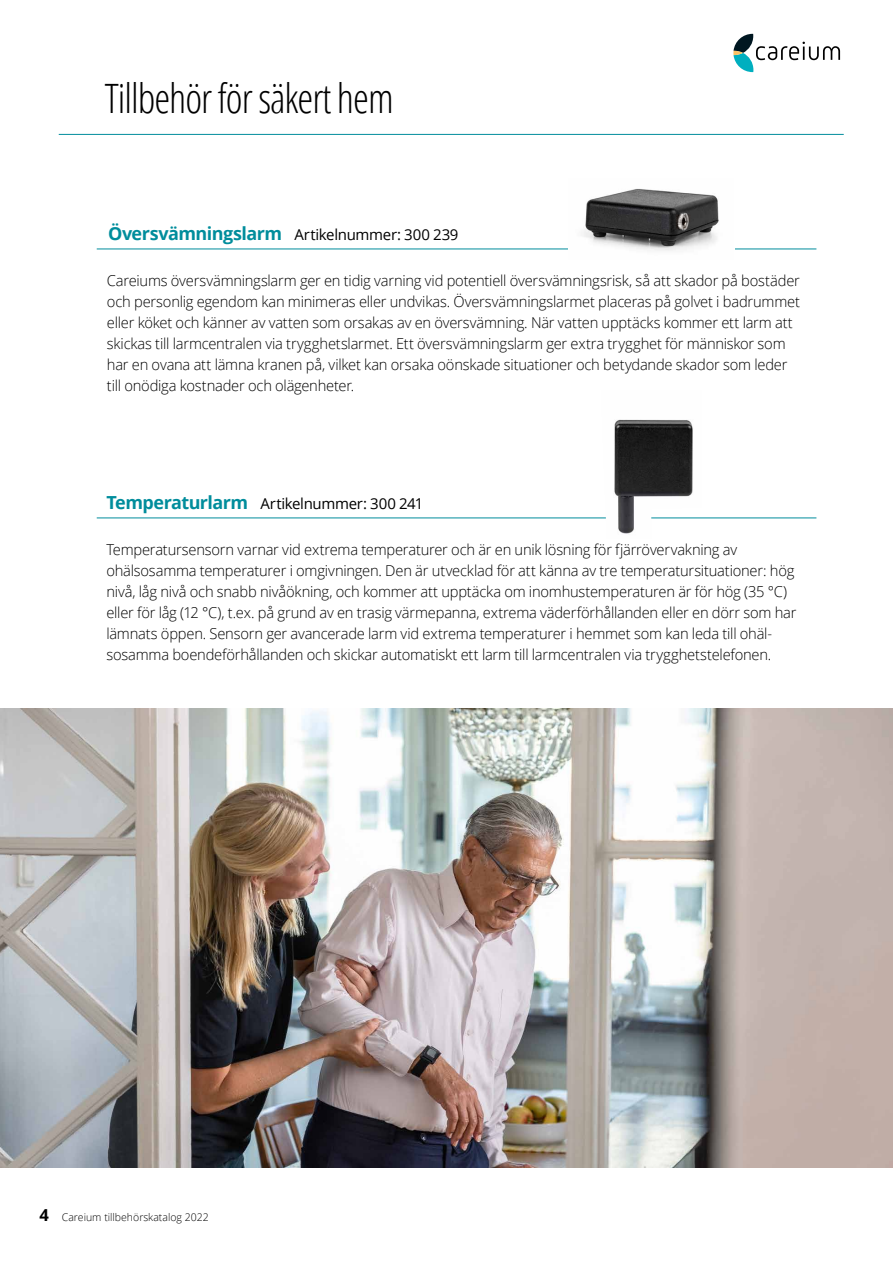
<style>
.page{position:relative;width:893px;height:1263px;background:#fff}
.page>*{position:absolute;margin:0;border:0;box-sizing:border-box;transform-origin:0 0}
.t1{font:300 40.5px "Open Sans Condensed";letter-spacing:-.025em;color:#000}
.t2{font:300 15px/21px "Open Sans";letter-spacing:-.015em;color:#000}
.t3{font:15px "Open Sans";letter-spacing:-.02em;color:#000}
.t4{font:300 10.5px "Open Sans";color:#000}
.s1{font-weight:700;font-size:18px;color:#008d9c}
.s2{font-weight:700;font-size:16.5px}
</style>
<div class="page">
<svg style="left:733px;top:34px;width:107px;height:38px"></svg>
<hr style="left:59px;top:134px;width:785px;height:1px;background:#008d9c">
<hr style="left:97px;top:249px;width:719px;height:1px;background:#008d9c">
<img style="left:568px;top:189px;width:166px;height:62px">
<hr style="left:97px;top:518px;width:719px;height:1px;background:#008d9c">
<img style="left:601px;top:419px;width:101px;height:115px">
<img style="left:0;top:708px;width:893px;height:459px">
<h1 class="t1" style="left:105px;top:71px;width:290px">Tillbehör för säkert hem</h1>
<p class="t3" style="left:108px;top:224px;width:352px"><span class="s1">Översvämningslarm</span> Artikelnummer: 300 239</p>
<p class="t2" style="left:107px;top:270px;width:694px">Careiums översvämningslarm ger en tidig varning vid potentiell översvämningsrisk, så att skador på bostäder och personlig egendom kan minimeras eller undvikas. Översvämningslarmet placeras på golvet i badrummet eller köket och känner av vatten som orsakas av en översvämning. När vatten upptäcks kommer ett larm att skickas till larmcentralen via trygghetslarmet. Ett översvämningslarm ger extra trygghet för människor som har en ovana att lämna kranen på, vilket kan orsaka oönskade situationer och betydande skador som leder till onödiga kostnader och olägenheter.</p>
<p class="t3" style="left:106px;top:493px;width:319px"><span class="s1">Temperaturlarm</span> Artikelnummer: 300 241</p>
<p class="t2" style="left:106px;top:539px;width:692px">Temperatursensorn varnar vid extrema temperaturer och är en unik lösning för fjärrövervakning av ohälsosamma temperaturer i omgivningen. Den är utvecklad för att känna av tre temperatursituationer: hög nivå, låg nivå och snabb nivåökning, och kommer att upptäcka om inomhustemperaturen är för hög (35 °C) eller för låg (12 °C), t.ex. på grund av en trasig värmepanna, extrema väderförhållanden eller en dörr som har lämnats öppen. Sensorn ger avancerade larm vid extrema temperaturer i hemmet som kan leda till ohäl&shy;sosamma boendeförhållanden och skickar automatiskt ett larm till larmcentralen via trygghetstelefonen.</p>
<p class="t4" style="left:40px;top:1210px;width:171px"><span class="s2">4</span> Careium tillbehörskatalog 2022</p>
</div>
